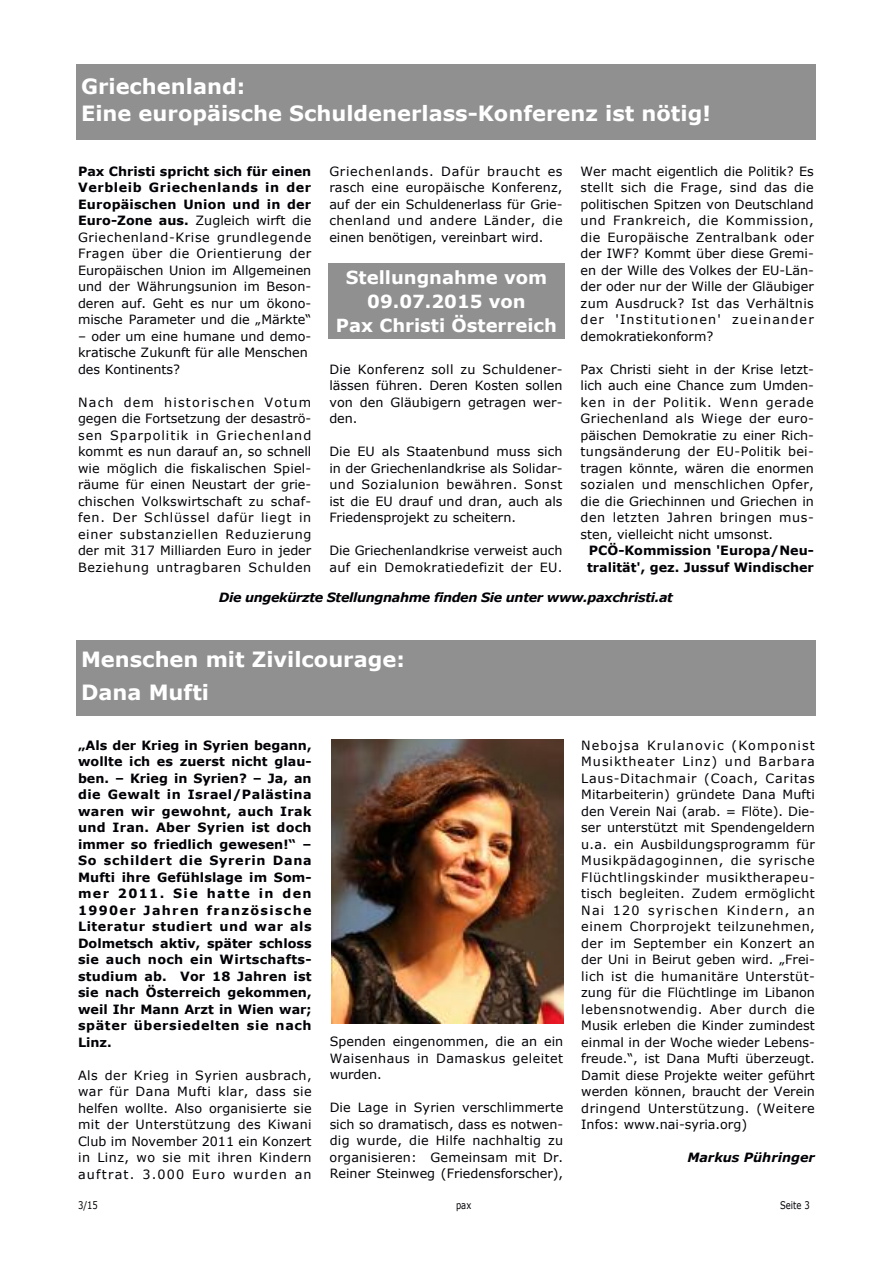
<style>
.page{position:relative;width:893px;height:1263px;background:#fff}
.page>*{position:absolute;margin:0;border:0;box-sizing:border-box;transform-origin:0 0}
.t1{font:700 21px/33px "Verdana";color:#fff}
.t2{font:700 18px/24px "Verdana";color:#fff;text-align:center}
.t3{font:12.75px/16.5px "Verdana";color:#000006;text-align:justify}
.t4{font:700 12.75px/16.5px "Verdana";color:#000006}
.t5{font:italic 700 12.75px "Verdana";letter-spacing:-.03em;color:#000006}
.t6{font:italic 700 12.75px "Verdana";color:#000006}
.t7{font:10.5px "Verdana";color:#000006;scale:.8 1}
.s1{font-weight:700}
</style>
<div class="page">
<div style="left:77px;top:640px;width:739px;height:76px;background:#909091"></div>
<div style="left:328px;top:263px;width:237px;height:75px;background:#909091"></div>
<div style="left:77px;top:64px;width:739px;height:75px;background:#909091"></div>
<img style="left:331px;top:739px;width:232px;height:285px">
<h1 class="t1" style="left:81px;top:72px;width:631px;line-height:27px">Griechenland:<br>Eine europäische Schuldenerlass-Konferenz ist nötig!</h1>
<p class="t3" style="left:78px;top:162px;width:235px"><span class="s1">Pax Christi spricht sich für einen Verbleib Griechenlands in der Europäischen Union und in der Euro-Zone aus.</span> Zugleich wirft die Griechenland-Krise grundlegende Fragen über die Orientierung der Europäischen Union im Allgemeinen und der Währungsunion im Beson&shy;deren auf. Geht es nur um ökono&shy;mische Parameter und die „Märkte“</p>
<p class="t3" style="left:78px;top:327px;width:235px;text-align:left">– oder um eine humane und demo&shy;kratische Zukunft für alle Menschen des Kontinents?</p>
<p class="t3" style="left:78px;top:393px;width:235px">Nach dem historischen Votum gegen die Fortsetzung der desaströ&shy;sen Sparpolitik in Griechenland kommt es nun darauf an, so schnell wie möglich die fiskalischen Spiel&shy;räume für einen Neustart der grie&shy;chischen Volkswirtschaft zu schaf&shy;fen. Der Schlüssel dafür liegt in einer substanziellen Reduzierung der mit 317 Milliarden Euro in jeder Beziehung untragbaren Schulden</p>
<p class="t3" style="left:329px;top:162px;width:235px">Griechenlands. Dafür braucht es rasch eine europäische Konferenz, auf der ein Schuldenerlass für Grie&shy;chenland und andere Länder, die einen benötigen, vereinbart wird.</p>
<h2 class="t2" style="left:336px;top:264px;width:223px">Stellungnahme vom<br>09.07.2015 von<br>Pax Christi Österreich</h2>
<p class="t3" style="left:329px;top:360px;width:235px">Die Konferenz soll zu Schuldener&shy;lässen führen. Deren Kosten sollen von den Gläubigern getragen wer&shy;den.</p>
<p class="t3" style="left:329px;top:443px;width:235px">Die EU als Staatenbund muss sich in der Griechenlandkrise als Solidar&shy;und Sozialunion bewähren. Sonst ist die EU drauf und dran, auch als Friedensprojekt zu scheitern.</p>
<p class="t3" style="left:329px;top:542px;width:235px">Die Griechenlandkrise verweist auch auf ein Demokratiedefizit der EU.</p>
<p class="t3" style="left:581px;top:162px;width:235px">Wer macht eigentlich die Politik? Es stellt sich die Frage, sind das die politischen Spitzen von Deutschland und Frankreich, die Kommission, die Europäische Zentralbank oder der IWF? Kommt über diese Gremi&shy;en der Wille des Volkes der EU-Län&shy;der oder nur der Wille der Gläubiger zum Ausdruck? Ist das Verhältnis der 'Institutionen' zueinander demokratiekonform?</p>
<p class="t3" style="left:581px;top:360px;width:235px">Pax Christi sieht in der Krise letzt&shy;lich auch eine Chance zum Umden&shy;ken in der Politik. Wenn gerade Griechenland als Wiege der euro&shy;päischen Demokratie zu einer Rich&shy;tungsänderung der EU-Politik bei&shy;tragen könnte, wären die enormen sozialen und menschlichen Opfer, die die Griechinnen und Griechen in den letzten Jahren bringen mus&shy;sten, vielleicht nicht umsonst.</p>
<p class="t4" style="left:587px;top:542px;width:228px">PCÖ-Kommission 'Europa/Neu&shy;tralität', gez. Jussuf Windischer</p>
<p class="t5" style="left:219px;top:589px;width:456px">Die ungekürzte Stellungnahme finden Sie unter www.paxchristi.at</p>
<h1 class="t1" style="left:81px;top:642px;width:325px">Menschen mit Zivilcourage:<br>Dana Mufti</h1>
<p class="t4" style="left:78px;top:736px;width:235px;text-align:justify">„Als der Krieg in Syrien begann, wollte ich es zuerst nicht glau&shy;ben. – Krieg in Syrien? – Ja, an die Gewalt in Israel/Palästina waren wir gewohnt, auch Irak und Iran. Aber Syrien ist doch immer so friedlich gewesen!“ – So schildert die Syrerin Dana Mufti ihre Gefühlslage im Som&shy;mer 2011. Sie hatte in den 1990er Jahren französische Literatur studiert und war als Dolmetsch aktiv, später schloss sie auch noch ein Wirtschafts&shy;studium ab. Vor 18 Jahren ist sie nach Österreich gekommen, weil Ihr Mann Arzt in Wien war; später übersiedelten sie nach Linz.</p>
<p class="t3" style="left:78px;top:1066px;width:235px">Als der Krieg in Syrien ausbrach, war für Dana Mufti klar, dass sie helfen wollte. Also organisierte sie mit der Unterstützung des Kiwani Club im November 2011 ein Konzert in Linz, wo sie mit ihren Kindern auftrat. 3.000 Euro wurden an</p>
<p class="t3" style="left:330px;top:1033px;width:235px">Spenden eingenommen, die an ein Waisenhaus in Damaskus geleitet wurden.</p>
<p class="t3" style="left:330px;top:1099px;width:235px">Die Lage in Syrien verschlimmerte sich so dramatisch, dass es notwen&shy;dig wurde, die Hilfe nachhaltig zu organisieren: Gemeinsam mit Dr.<br>Reiner Steinweg (Friedensforscher),</p>
<p class="t3" style="left:581px;top:736px;width:235px">Nebojsa Krulanovic (Komponist Musiktheater Linz) und Barbara Laus-Ditachmair (Coach, Caritas Mitarbeiterin) gründete Dana Mufti den Verein Nai (arab. = Flöte). Die&shy;ser unterstützt mit Spendengeldern u.a. ein Ausbildungsprogramm für Musikpädagoginnen, die syrische Flüchtlingskinder musiktherapeu&shy;tisch begleiten. Zudem ermöglicht Nai 120 syrischen Kindern, an einem Chorprojekt teilzunehmen, der im September ein Konzert an der Uni in Beirut geben wird. „Frei&shy;lich ist die humanitäre Unterstüt&shy;zung für die Flüchtlinge im Libanon lebensnotwendig. Aber durch die Musik erleben die Kinder zumindest einmal in der Woche wieder Lebens&shy;freude.“, ist Dana Mufti überzeugt.<br>Damit diese Projekte weiter geführt werden können, braucht der Verein dringend Unterstützung. (Weitere Infos: www.nai-syria.org)</p>
<p class="t6" style="left:687px;top:1149px;width:129px">Markus Pühringer</p>
<p class="t7" style="left:78px;top:1198px;width:26px">3/15</p>
<p class="t7" style="left:456px;top:1198px;width:21px">pax</p>
<p class="t7" style="left:780px;top:1198px;width:39px">Seite 3</p>
</div>
